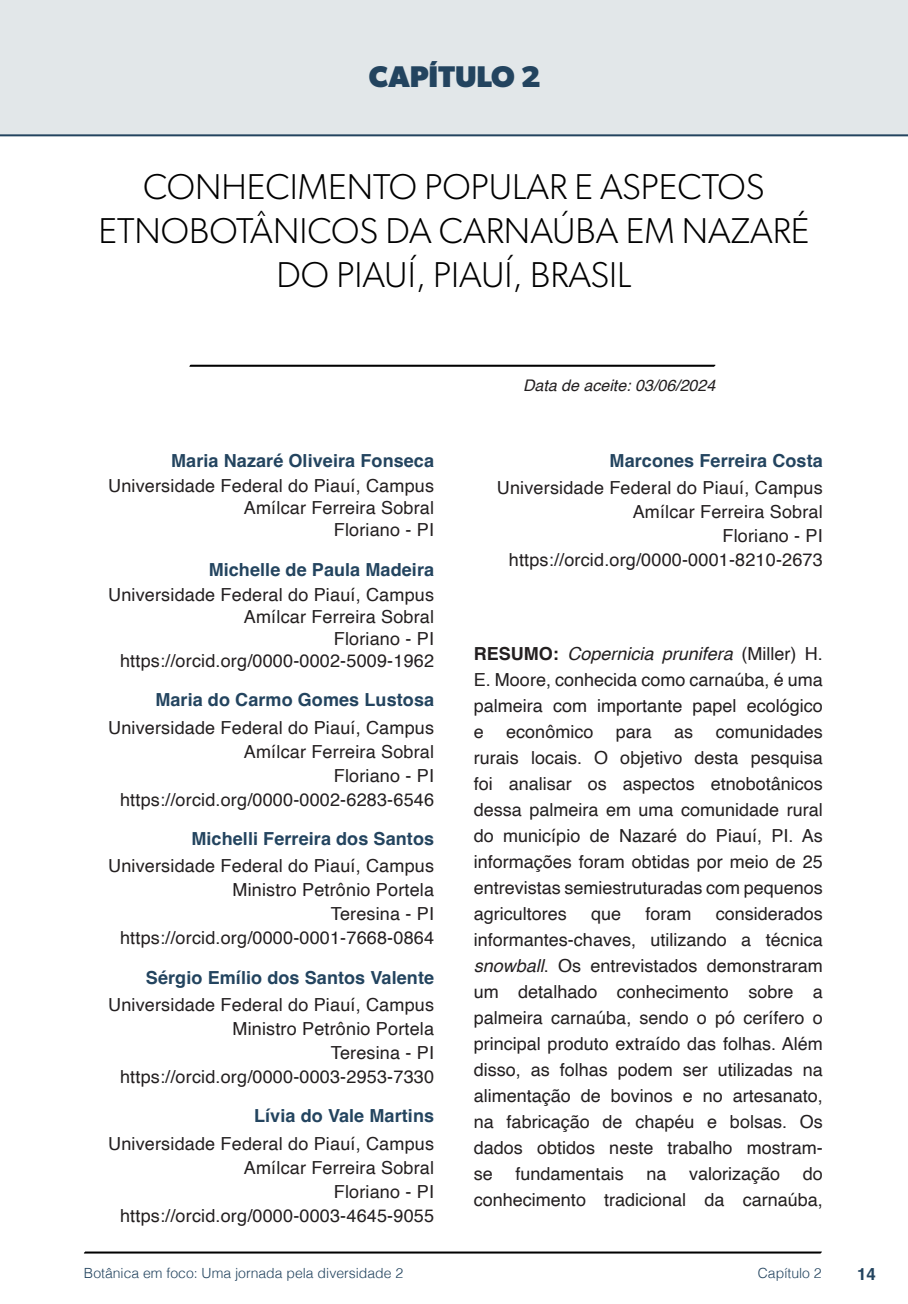
<style>
.page{position:relative;width:908px;height:1304px;background:#fff}
.page>*{position:absolute;margin:0;border:0;box-sizing:border-box;transform-origin:0 0}
.nome_artigos{font:300 36px/44px "Gibson";color:#000;text-align:center}
.capítulos{font:700 30px "Gibson";color:#23445f}
.Resumos_e_PC_TXT{font:18px/26px "Helvetica";color:#231f20;text-align:justify}
.info_autores{font:18px/24px "Helvetica";letter-spacing:.01em;color:#231f20;text-align:right}
.nome_autores{font:700 18px "Helvetica";letter-spacing:.005em;color:#23445f}
.t1{font:700 16.8px "Helvetica";color:#23445f}
.t2{font:italic 16px "Helvetica";color:#231f20}
.t3{font:300 14px "Helvetica";color:#23445f}
.s1{font-weight:700}
.s2{font-style:italic}
</style>
<div class="page">
<svg style="left:84px;top:1251px;width:737px;height:3px;background:#515151"></svg>
<div style="left:0;top:0;width:907px;height:136px;background:#e2e7e9"></div>
<svg style="left:189px;top:364px;width:526px;height:3px;background:#4f4f4f"></svg>
<div style="left:44px;top:72px;width:68px;height:61px;background:#e2e7e9"></div>
<p class="capítulos" style="left:369px;top:58px;width:173px">CAPÍTULO 2</p>
<p class="nome_artigos" style="left:98px;top:164px;width:712px">CONHECIMENTO POPULAR E ASPECTOS<br>ETNOBOTÂNICOS DA CARNAÚBA EM NAZARÉ<br>DO PIAUÍ, PIAUÍ, BRASIL</p>
<p class="nome_autores" style="left:171px;top:450px;width:264px">Maria Nazaré Oliveira Fonseca</p>
<p class="info_autores" style="left:108px;top:476px;width:327px;line-height:22px">Universidade Federal do Piauí, Campus<br>Amílcar Ferreira Sobral</p>
<p class="info_autores" style="left:334px;top:519px;width:102px">Floriano - PI</p>
<p class="nome_autores" style="left:208px;top:558px;width:227px">Michelle de Paula Madeira</p>
<p class="info_autores" style="left:108px;top:584px;width:327px;line-height:22px">Universidade Federal do Piauí, Campus<br>Amílcar Ferreira Sobral</p>
<p class="info_autores" style="left:334px;top:627px;width:102px">Floriano - PI</p>
<p class="info_autores" style="left:120px;top:649px;width:315px">https://orcid.org/0000-0002-5009-1962</p>
<p class="nome_autores" style="left:155px;top:689px;width:280px">Maria do Carmo Gomes Lustosa</p>
<p class="info_autores" style="left:108px;top:716px;width:327px">Universidade Federal do Piauí, Campus<br>Amílcar Ferreira Sobral</p>
<p class="info_autores" style="left:334px;top:764px;width:102px">Floriano - PI</p>
<p class="info_autores" style="left:120px;top:788px;width:315px">https://orcid.org/0000-0002-6283-6546</p>
<p class="nome_autores" style="left:191px;top:828px;width:244px">Michelli Ferreira dos Santos</p>
<p class="info_autores" style="left:108px;top:855px;width:327px">Universidade Federal do Piauí, Campus<br>Ministro Petrônio Portela</p>
<p class="info_autores" style="left:331px;top:903px;width:105px">Teresina - PI</p>
<p class="info_autores" style="left:120px;top:927px;width:315px">https://orcid.org/0000-0001-7668-0864</p>
<p class="nome_autores" style="left:146px;top:966px;width:289px">Sérgio Emílio dos Santos Valente</p>
<p class="info_autores" style="left:108px;top:993px;width:327px">Universidade Federal do Piauí, Campus<br>Ministro Petrônio Portela</p>
<p class="info_autores" style="left:331px;top:1041px;width:105px">Teresina - PI</p>
<p class="info_autores" style="left:120px;top:1065px;width:315px">https://orcid.org/0000-0003-2953-7330</p>
<p class="nome_autores" style="left:254px;top:1105px;width:181px">Lívia do Vale Martins</p>
<p class="info_autores" style="left:108px;top:1132px;width:327px">Universidade Federal do Piauí, Campus<br>Amílcar Ferreira Sobral</p>
<p class="info_autores" style="left:334px;top:1180px;width:102px">Floriano - PI</p>
<p class="info_autores" style="left:120px;top:1204px;width:315px">https://orcid.org/0000-0003-4645-9055</p>
<p class="t2" style="left:523px;top:373px;width:194px">Data de aceite: 03/06/2024</p>
<p class="nome_autores" style="left:609px;top:450px;width:215px">Marcones Ferreira Costa</p>
<p class="info_autores" style="left:496px;top:477px;width:327px">Universidade Federal do Piauí, Campus<br>Amílcar Ferreira Sobral</p>
<p class="info_autores" style="left:722px;top:525px;width:102px">Floriano - PI</p>
<p class="info_autores" style="left:508px;top:549px;width:315px">https://orcid.org/0000-0001-8210-2673</p>
<p class="Resumos_e_PC_TXT" style="left:473px;top:642px;width:350px"><span class="s1">RESUMO:</span> <span class="s2">Copernicia prunifera</span> (Miller) H.<br>E. Moore, conhecida como carnaúba, é uma palmeira com importante papel ecológico e econômico para as comunidades rurais locais. O objetivo desta pesquisa foi analisar os aspectos etnobotânicos dessa palmeira em uma comunidade rural do município de Nazaré do Piauí, PI. As informações foram obtidas por meio de 25 entrevistas semiestruturadas com pequenos agricultores</p>
<p class="Resumos_e_PC_TXT" style="left:591px;top:902px;width:32px">que</p>
<p class="Resumos_e_PC_TXT" style="left:645px;top:902px;width:48px">foram</p>
<p class="Resumos_e_PC_TXT" style="left:473px;top:902px;width:350px;text-indent:242px">considerados informantes-chaves, utilizando a técnica <span class="s2">snowball</span>. Os entrevistados demonstraram um detalhado conhecimento sobre a palmeira carnaúba, sendo o pó cerífero o principal produto extraído das folhas. Além disso, as folhas podem ser utilizadas na alimentação de bovinos e no artesanato, na fabricação de chapéu e bolsas. Os dados obtidos neste trabalho mostram&shy;se</p>
<p class="Resumos_e_PC_TXT" style="left:515px;top:1162px;width:110px">fundamentais</p>
<p class="Resumos_e_PC_TXT" style="left:646px;top:1162px;width:22px">na</p>
<p class="Resumos_e_PC_TXT" style="left:688px;top:1162px;width:93px">valorização</p>
<p class="Resumos_e_PC_TXT" style="left:473px;top:1162px;width:350px;text-align:right">do<br>conhecimento tradicional da carnaúba,</p>
<p class="t3" style="left:84px;top:1261px;width:321px">Botânica em foco: Uma jornada pela diversidade 2</p>
<p class="t3" style="left:757px;top:1261px;width:65px">Capítulo 2</p>
<p class="t1" style="left:856px;top:1264px;width:20px">14</p>
</div>
